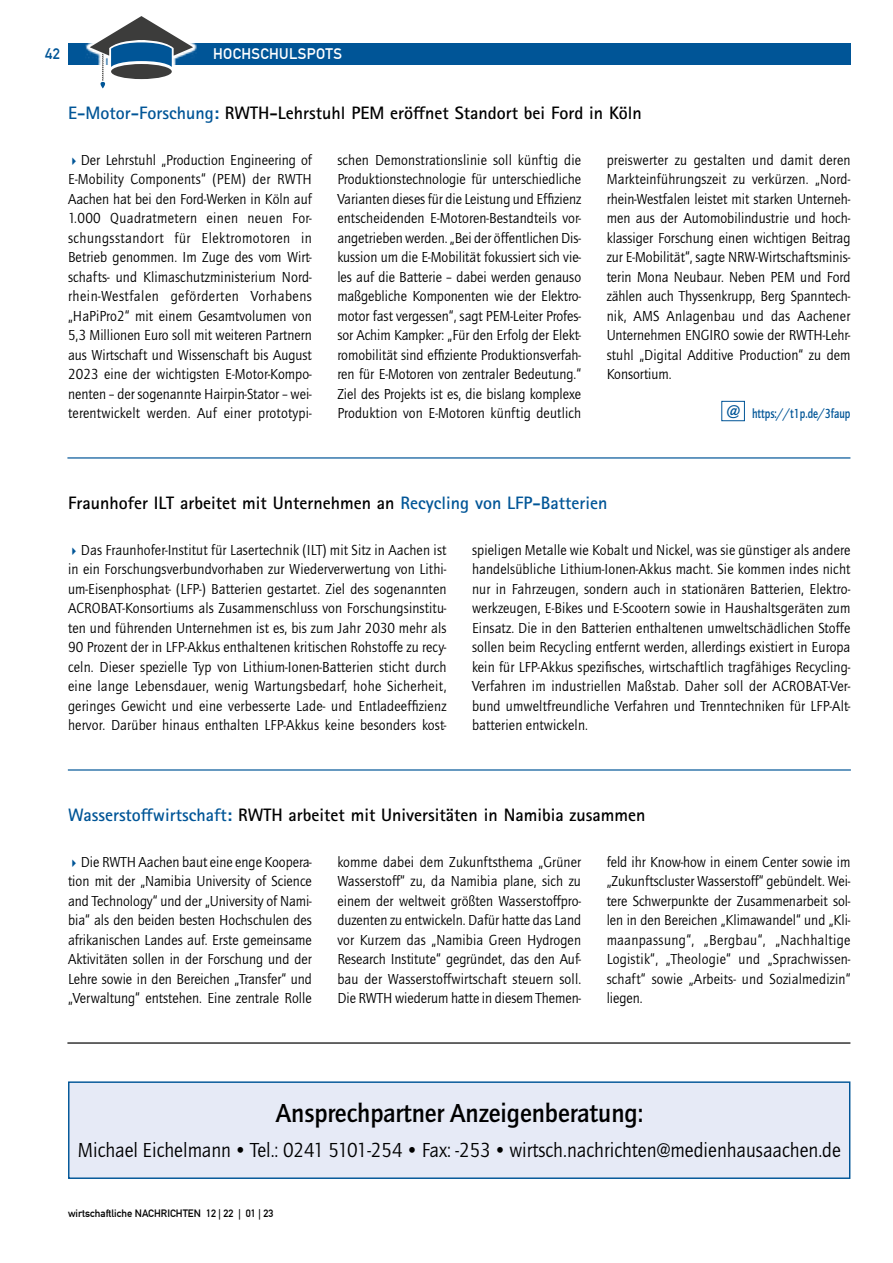
<style>
.page{position:relative;width:893px;height:1263px;background:#fff}
.page>*{position:absolute;margin:0;border:0;box-sizing:border-box;transform-origin:0 0}
.Grundtext_Inhalt{font:500 27px "Quay Sans ITC Std";color:#000;scale:.95 1}
.Grundtext_Inhalt-2{font:21px "Quay Sans ITC Std";color:#000;scale:.95 1}
.Logo_Info{font:italic 500 19.5px "Quay Sans ITC Std";color:#005597}
.Headline_Spotlight_s{font:700 18px "Rotis Sans Serif Std";color:#000}
.Grundtext_Inhalt_Pfe{font:15px/19.5px "Quay Sans ITC Std";letter-spacing:.01em;color:#000;text-align:justify;scale:.95 1}
.t1{font:15px "DIN1451 Com Mittelschrift";letter-spacing:.025em;color:#fff}
.t2{font:15px "DIN1451 Com Mittelschrift";color:#005597}
.Onlinehinweis{font:500 13.5px "Quay Sans ITC Std";color:#005597;scale:.8 1}
.t3{font:10.5px "DIN1451 Com Mittelschrift";color:#000}
.s1{color:#005597}
</style>
<div class="page">
<div style="left:68px;top:43px;width:783px;height:22px;background:#005597"></div>
<div style="left:85px;top:12px;width:111px;height:81px;background:#fff"></div>
<svg style="left:90px;top:16px;width:103px;height:72px"></svg>
<div style="left:721px;top:401px;width:24px;height:20px;border:1px solid #005597"></div>
<hr style="left:67px;top:457px;width:783px;height:1px;background:#005597">
<hr style="left:68px;top:769px;width:783px;height:1px;background:#005597">
<div style="left:68px;top:1081px;width:782px;height:98px;background:#e6eaf6;border:1px solid #005597"></div>
<hr style="left:67px;top:1042px;width:783px;height:1px;background:#000">
<p class="t2" style="left:45px;top:45px;width:16px">42</p>
<p class="t1" style="left:213px;top:45px;width:131px">HOCHSCHULSPOTS</p>
<h1 class="Headline_Spotlight_s" style="left:68px;top:101px;width:575px"><span class="s1">E-Motor-Forschung:</span> RWTH-Lehrstuhl PEM eröffnet Standort bei Ford in Köln</h1>
<p class="Grundtext_Inhalt_Pfe" style="left:68px;top:150px;width:258px;text-indent:13px">Der Lehrstuhl „Production Engineering of E-Mobility Components“ (PEM) der RWTH Aachen hat bei den Ford-Werken in Köln auf 1.000 Quadratmetern einen neuen For&shy;schungsstandort für Elektromotoren in Betrieb genommen. Im Zuge des vom Wirt&shy;schafts- und Klimaschutzministerium Nord&shy;rhein-Westfalen geförderten Vorhabens „HaPiPro2“ mit einem Gesamtvolumen von 5,3 Millionen Euro soll mit weiteren Partnern aus Wirtschaft und Wissenschaft bis August 2023 eine der wichtigsten E-Motor-Kompo&shy;nenten – der sogenannte Hairpin-Stator – wei&shy;terentwickelt werden. Auf einer prototypi-</p>
<p class="Grundtext_Inhalt_Pfe" style="left:337px;top:150px;width:258px">schen Demonstrationslinie soll künftig die Produktionstechnologie für unterschiedliche Varianten dieses für die Leistung und Effizienz entscheidenden E-Motoren-Bestandteils vor&shy;angetrieben werden. „Bei der öffentlichen Dis&shy;kussion um die E-Mobilität fokussiert sich vie&shy;les auf die Batterie – dabei werden genauso maßgebliche Komponenten wie der Elektro&shy;motor fast vergessen“, sagt PEM-Leiter Profes&shy;sor Achim Kampker: „Für den Erfolg der Elekt&shy;romobilität sind effiziente Produktionsverfah&shy;ren für E-Motoren von zentraler Bedeutung.“ Ziel des Projekts ist es, die bislang komplexe Produktion von E-Motoren künftig deutlich</p>
<p class="Grundtext_Inhalt_Pfe" style="left:607px;top:150px;width:258px">preiswerter zu gestalten und damit deren Markteinführungszeit zu verkürzen. „Nord&shy;rhein-Westfalen leistet mit starken Unterneh&shy;men aus der Automobilindustrie und hoch&shy;klassiger Forschung einen wichtigen Beitrag zur E-Mobilität“, sagte NRW-Wirtschaftsminis&shy;terin Mona Neubaur. Neben PEM und Ford zählen auch Thyssenkrupp, Berg Spanntech&shy;nik, AMS Anlagenbau und das Aachener Unternehmen ENGIRO sowie der RWTH-Lehr&shy;stuhl „Digital Additive Production“ zu dem Konsortium.</p>
<p class="Logo_Info" style="left:726px;top:400px;width:15px">@</p>
<p class="Onlinehinweis" style="left:752px;top:406px;width:124px">https://t1p.de/3faup</p>
<h1 class="Headline_Spotlight_s" style="left:68px;top:491px;width:541px">Fraunhofer ILT arbeitet mit Unternehmen an <span class="s1">Recycling von LFP-Batterien</span></h1>
<p class="Grundtext_Inhalt_Pfe" style="left:68px;top:540px;width:400px;text-indent:13px">Das Fraunhofer-Institut für Lasertechnik (ILT) mit Sitz in Aachen ist in ein Forschungsverbundvorhaben zur Wiederverwertung von Lithi&shy;um-Eisenphosphat- (LFP-) Batterien gestartet. Ziel des sogenannten ACROBAT-Konsortiums als Zusammenschluss von Forschungsinstitu&shy;ten und führenden Unternehmen ist es, bis zum Jahr 2030 mehr als 90 Prozent der in LFP-Akkus enthaltenen kritischen Rohstoffe zu recy&shy;celn. Dieser spezielle Typ von Lithium-Ionen-Batterien sticht durch eine lange Lebensdauer, wenig Wartungsbedarf, hohe Sicherheit, geringes Gewicht und eine verbesserte Lade- und Entladeeffizienz hervor. Darüber hinaus enthalten LFP-Akkus keine besonders kost-</p>
<p class="Grundtext_Inhalt_Pfe" style="left:472px;top:540px;width:400px">spieligen Metalle wie Kobalt und Nickel, was sie günstiger als andere handelsübliche Lithium-Ionen-Akkus macht. Sie kommen indes nicht nur in Fahrzeugen, sondern auch in stationären Batterien, Elektro&shy;werkzeugen, E-Bikes und E-Scootern sowie in Haushaltsgeräten zum Einsatz. Die in den Batterien enthaltenen umweltschädlichen Stoffe sollen beim Recycling entfernt werden, allerdings existiert in Europa kein für LFP-Akkus spezifisches, wirtschaftlich tragfähiges Recycling-Verfahren im industriellen Maßstab. Daher soll der ACROBAT-Ver&shy;bund umweltfreundliche Verfahren und Trenntechniken für LFP-Alt&shy;batterien entwickeln.</p>
<h1 class="Headline_Spotlight_s" style="left:68px;top:803px;width:579px"><span class="s1">Wasserstoffwirtschaft:</span> RWTH arbeitet mit Universitäten in Namibia zusammen</h1>
<p class="Grundtext_Inhalt_Pfe" style="left:68px;top:852px;width:258px;text-indent:13px">Die RWTH Aachen baut eine enge Koopera&shy;tion mit der „Namibia University of Science and Technology“ und der „University of Nami&shy;bia“ als den beiden besten Hochschulen des afrikanischen Landes auf. Erste gemeinsame Aktivitäten sollen in der Forschung und der Lehre sowie in den Bereichen „Transfer“ und „Verwaltung“ entstehen. Eine zentrale Rolle</p>
<p class="Grundtext_Inhalt_Pfe" style="left:337px;top:852px;width:258px">komme dabei dem Zukunftsthema „Grüner Wasserstoff“ zu, da Namibia plane, sich zu einem der weltweit größten Wasserstoffpro&shy;duzenten zu entwickeln. Dafür hatte das Land vor Kurzem das „Namibia Green Hydrogen Research Institute“ gegründet, das den Auf&shy;bau der Wasserstoffwirtschaft steuern soll.<br>Die RWTH wiederum hatte in diesem Themen-</p>
<p class="Grundtext_Inhalt_Pfe" style="left:607px;top:852px;width:258px">feld ihr Know-how in einem Center sowie im „Zukunftscluster Wasserstoff“ gebündelt. Wei&shy;tere Schwerpunkte der Zusammenarbeit sol&shy;len in den Bereichen „Klimawandel“ und „Kli&shy;maanpassung“, „Bergbau“, „Nachhaltige Logistik“, „Theologie“ und „Sprachwissen&shy;schaft“ sowie „Arbeits- und Sozialmedizin“ liegen.</p>
<p class="Grundtext_Inhalt" style="left:276px;top:1097px;width:388px">Ansprechpartner Anzeigenberatung:</p>
<p class="Grundtext_Inhalt-2" style="left:78px;top:1137px;width:805px">Michael Eichelmann • Tel.: 0241 5101-254 • Fax: -253 • wirtsch.nachrichten@medienhausaachen.de</p>
<p class="t3" style="left:68px;top:1207px;width:207px">wirtschaftliche NACHRICHTEN 12 | 22 | 01 | 23</p>
</div>
